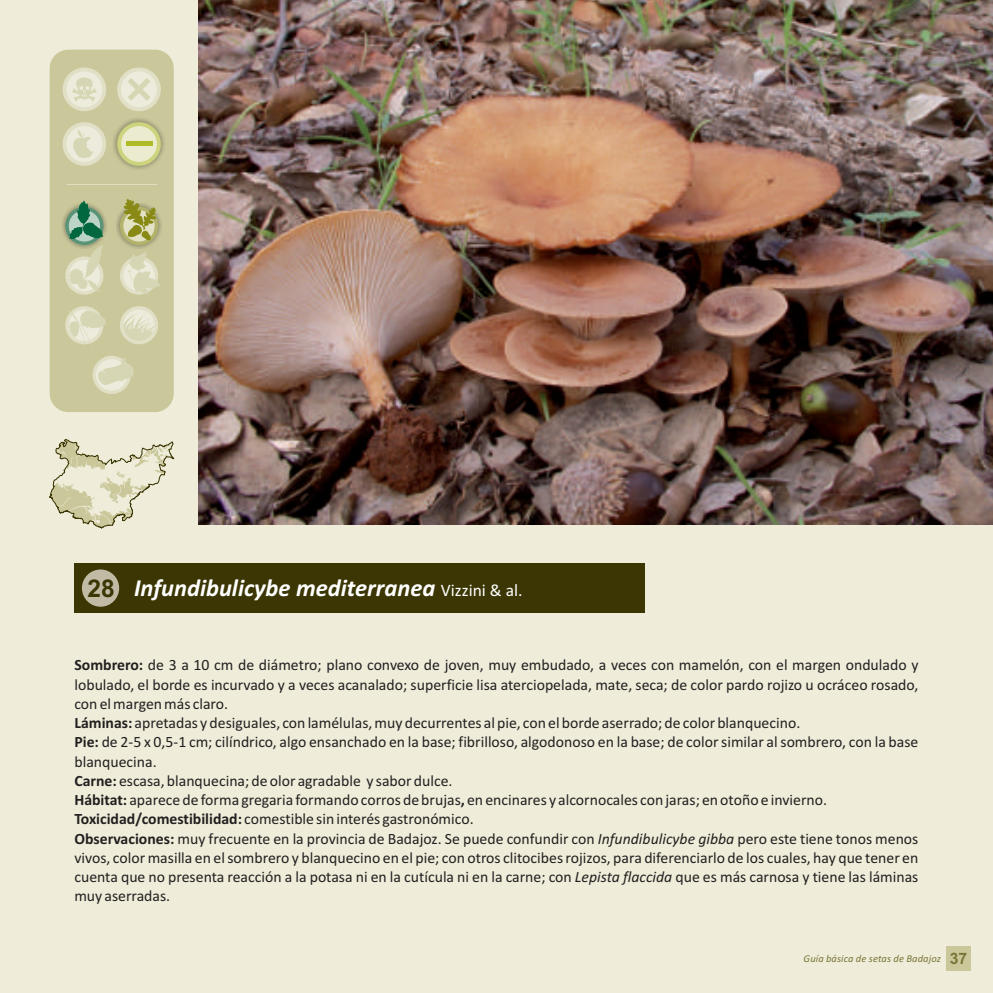
<style>
.page{position:relative;width:993px;height:993px;background:#fff}
.page>*{position:absolute;margin:0;border:0;box-sizing:border-box;transform-origin:0 0}
.t1{font:italic 700 24.5px "Calibri";color:#fff}
.t2{font:700 24.5px "Arial";color:#3b3604}
.t3{font:15.75px/19.2px "Calibri";color:#231f20}
.t4{font:italic 10.5px "Calibri";letter-spacing:.01em;color:#7a7537}
.s1{font-weight:400;font-style:normal;font-size:17.5px}
.s2{font-weight:700}
.s3{font-style:italic}
.s4{font-family:"Arial";font-weight:700;font-style:normal;font-size:15.75px}
</style>
<div class="page">
<div style="left:0;top:0;width:992px;height:992px;background:#efedda"></div>
<div style="left:74px;top:563px;width:571px;height:49px;background:#3b3604"></div>
<div style="left:82px;top:569px;width:37px;height:37px;background:#c1bba5;border-radius:50%"></div>
<div style="left:945px;top:945px;width:25px;height:25px;background:#cac89b"></div>
<div style="left:50px;top:50px;width:124px;height:362px;background:#cac89b;border-radius:19px"></div>
<svg style="left:63px;top:122px;width:43px;height:44px"></svg>
<svg style="left:65px;top:256px;width:38px;height:38px"></svg>
<svg style="left:120px;top:256px;width:38px;height:38px"></svg>
<svg style="left:65px;top:306px;width:38px;height:38px"></svg>
<svg style="left:120px;top:306px;width:38px;height:38px"></svg>
<svg style="left:93px;top:355px;width:38px;height:39px"></svg>
<svg style="left:63px;top:67px;width:43px;height:44px"></svg>
<svg style="left:72px;top:75px;width:25px;height:26px"></svg>
<svg style="left:117px;top:67px;width:44px;height:44px"></svg>
<svg style="left:127px;top:78px;width:23px;height:23px"></svg>
<svg style="left:73px;top:130px;width:20px;height:28px"></svg>
<svg style="left:67px;top:248px;width:37px;height:43px"></svg>
<svg style="left:128px;top:252px;width:33px;height:42px"></svg>
<svg style="left:67px;top:310px;width:39px;height:36px"></svg>
<svg style="left:123px;top:312px;width:34px;height:29px"></svg>
<svg style="left:94px;top:357px;width:40px;height:29px"></svg>
<hr style="left:67px;top:184px;width:89px;height:1px;background:#dedec1">
<img style="left:114px;top:119px;width:50px;height:50px">
<svg style="left:117px;top:122px;width:44px;height:44px"></svg>
<div style="left:126px;top:141px;width:26px;height:5px;background:#afbb25"></div>
<img style="left:62px;top:210px;width:44px;height:38px">
<svg style="left:65px;top:207px;width:38px;height:38px"></svg>
<svg style="left:69px;top:200px;width:34px;height:39px"></svg>
<img style="left:117px;top:206px;width:44px;height:42px">
<svg style="left:120px;top:207px;width:38px;height:38px"></svg>
<svg style="left:124px;top:199px;width:32px;height:41px"></svg>
<img style="left:199px;top:0;width:793px;height:524px">
<svg style="left:49px;top:439px;width:125px;height:89px"></svg>
<h1 class="t2" style="left:87px;top:579px;width:29px">28</h1>
<h1 class="t1" style="left:134px;top:578px;width:390px">Infundibulicybe mediterranea <span class="s1">Vizzini &amp; al.</span></h1>
<p class="t3" style="left:74px;top:656px;width:845px"><span class="s2">Sombrero:</span> de 3 a 10 cm de diámetro; plano convexo de joven, muy embudado, a veces con mamelón, con el margen ondulado y lobulado, el borde es incurvado y a veces acanalado; superficie lisa aterciopelada, mate, seca; de color pardo rojizo u ocráceo rosado, con el margen más claro.<br><span class="s2">Láminas:</span> apretadas y desiguales, con lamélulas, muy decurrentes al pie, con el borde aserrado; de color blanquecino.<br><span class="s2">Pie:</span> de 2-5 x 0,5-1 cm; cilíndrico, algo ensanchado en la base; fibrilloso, algodonoso en la base; de color similar al sombrero, con la base blanquecina.<br><span class="s2">Carne:</span> escasa, blanquecina; de olor agradable y sabor dulce.<br><span class="s2">Hábitat:</span> aparece de forma gregaria formando corros de brujas<span class="s2">,</span> en encinares y alcornocales con jaras; en otoño e invierno.<br><span class="s2">Toxicidad/comestibilidad:</span> comestible sin interés gastronómico.<br><span class="s2">Observaciones:</span> muy frecuente en la provincia de Badajoz. Se puede confundir con <span class="s3">Infundibulicybe gibba</span> pero este tiene tonos menos vivos, color masilla en el sombrero y blanquecino en el pie; con otros clitocibes rojizos, para diferenciarlo de los cuales, hay que tener en cuenta que no presenta reacción a la potasa ni en la cutícula ni en la carne; con <span class="s3">Lepista flaccida</span> que es más carnosa y tiene las láminas muy aserradas.</p>
<p class="t4" style="left:803px;top:953px;width:165px">Guía básica de setas de Badajoz <span class="s4">37</span></p>
</div>
